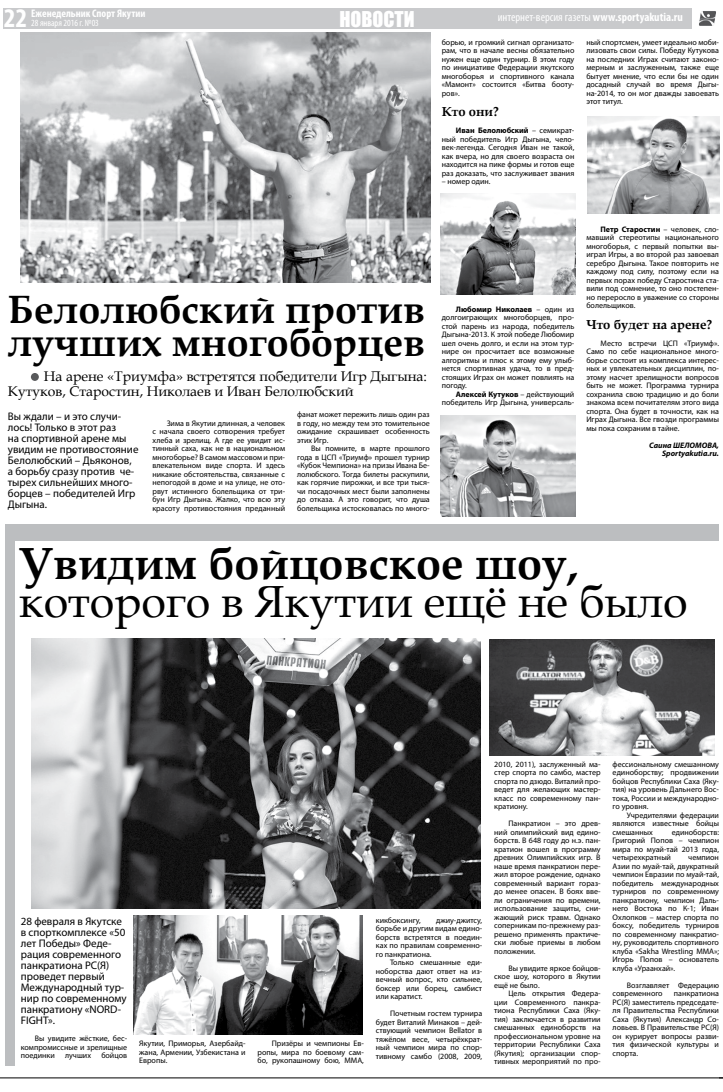
<style>
.page{position:relative;width:723px;height:1092px;background:#fff}
.page>*{position:absolute;margin:0;border:0;box-sizing:border-box;transform-origin:0 0}
.t1{font:45px "Book Antiqua";color:#000}
.t2{font:700 45px "Book Antiqua";color:#000}
.t3{font:700 39.5px/33.3px "Book Antiqua";color:#000}
.t4{font:700 condensed 26.9px "Myriad Pro";color:#fff}
.t5{font:20px "Impact";color:#fff}
.t6{font:14px/15px "Book Antiqua";color:#000}
.t7{font:700 13px "Book Antiqua";color:#000}
.t8{font:condensed 12px "Myriad Pro";color:#fff}
.t9{font:11px/11px "Myriad Pro";color:#000}
.t10{font:700 condensed 11px "Myriad Pro";color:#fff}
.t11{font:condensed 9.5px "Myriad Pro";color:#fff}
.t12{font:8px/8.5px "Myriad Pro";color:#000;text-align:justify}
.t13{font:italic 700 8px/8.5px "Myriad Pro";color:#000;text-align:right}
.s1{font-weight:700}
</style>
<div class="page">
<div style="left:3px;top:8px;width:689px;height:20px;background:#c9cacc"></div>
<img style="left:699px;top:11px;width:17px;height:15px">
<hr style="left:0;top:1077px;width:723px;height:1px;background:#000">
<div style="left:6px;top:524px;width:713px;height:16px;background:#bcbec0"></div>
<div style="left:6px;top:533px;width:9px;height:532px;background:#bcbec0"></div>
<div style="left:31px;top:373px;width:8px;height:8px;background:#58595b;border-radius:50%"></div>
<img style="left:32px;top:638px;width:448px;height:270px">
<img style="left:134px;top:915px;width:228px;height:119px">
<img style="left:490px;top:639px;width:224px;height:116px">
<img style="left:20px;top:33px;width:411px;height:250px">
<img style="left:440px;top:193px;width:135px;height:101px">
<img style="left:440px;top:416px;width:135px;height:100px">
<img style="left:588px;top:116px;width:131px;height:98px">
<h3 class="t4" style="left:4px;top:2px;width:25px">22</h3>
<h3 class="t10" style="left:31px;top:7px;width:116px">Еженедельник Спорт Якутии</h3>
<h3 class="t8" style="left:498px;top:10px;width:187px">интернет-версия газеты <span class="s1">www.sportyakutia.ru</span></h3>
<p class="t11" style="left:31px;top:17px;width:69px">28 января 2016 г. №03</p>
<h3 class="t5" style="left:339px;top:3px;width:77px">новости</h3>
<p class="t12" style="left:442px;top:38px;width:134px">борью, и громкий сигнал организато&shy;рам, что в начале весны обязательно нужен еще один турнир. В этом году по инициативе Федерации якутского многоборья и спортивного канала «Мамонт» состоится «Битва бооту&shy;ров».</p>
<h3 class="t7" style="left:442px;top:103px;width:59px">Кто они?</h3>
<p class="t12" style="left:442px;top:126px;width:134px;text-indent:14px"><span class="s1">Иван Белолюбский</span> – семикрат&shy;ный победитель Игр Дыгына, чело&shy;век-легенда. Сегодня Иван не такой, как вчера, но для своего возраста он находится на пике формы и готов еще раз доказать, что заслуживает звания</p>
<p class="t12" style="left:442px;top:177px;width:50px">– номер один.</p>
<p class="t12" style="left:586px;top:38px;width:134px">ный спортсмен, умеет идеально моби&shy;лизовать свои силы. Победу Кутукова на последних Играх считают законо&shy;мерным и заслуженным, также еще бытует мнение, что если бы не один досадный случай во время Дыгы&shy;на-2014, то он мог дважды завоевать этот титул.</p>
<h2 class="t3" style="left:8px;top:293px;width:419px">Белолюбский против лучших многоборцев</h2>
<h3 class="t6" style="left:8px;top:368px;width:421px;text-indent:36px">На арене «Триумфа» встретятся победители Игр Дыгына:<br>Кутуков, Старостин, Николаев и Иван Белолюбский</h3>
<h3 class="t9" style="left:8px;top:410px;width:132px">Вы ждали – и это случи&shy;лось! Только в этот раз<br>на спортивной арене мы увидим не противостояние<br>Белолюбский – Дьяконов, а борьбу сразу против че&shy;тырех сильнейших много&shy;борцев – победителей Игр<br>Дыгына.</h3>
<p class="t12" style="left:152px;top:418px;width:134px;text-indent:14px">Зима в Якутии длинная, а человек с начала своего сотворения требует хлеба и зрелищ. А где ее увидит ис&shy;тинный саха, как не в национальном многоборье? В самом массовом и при&shy;влекательном виде спорта. И здесь никакие обстоятельства, связанные с непогодой в доме и на улице, не ото&shy;рвут истинного болельщика от три&shy;бун Игр Дыгына. Жалко, что всю эту красоту противостояния преданный</p>
<p class="t12" style="left:297px;top:410px;width:134px">фанат может пережить лишь один раз в году, но между тем это томительное ожидание скрашивает особенность этих Игр.</p>
<p class="t12" style="left:297px;top:444px;width:134px;text-indent:14px">Вы помните, в марте прошлого года в ЦСП «Триумф» прошел турнир «Кубок Чемпиона» на призы Ивана Бе&shy;лолюбского. Тогда билеты раскупили, как горячие пирожки, и все три тыся&shy;чи посадочных мест были заполнены до отказа. А это говорит, что душа болельщика истосковалась по много-</p>
<p class="t12" style="left:442px;top:305px;width:134px;text-indent:14px"><span class="s1">Любомир Николаев</span> – один из долгоиграющих многоборцев, про&shy;стой парень из народа, победитель Дыгына-2013. К этой победе Любомир шел очень долго, и если на этом тур&shy;нире он просчитает все возможные алгоритмы и плюс к этому ему улыб&shy;нется спортивная удача, то в пред&shy;стоящих Играх он может повлиять на погоду.</p>
<p class="t12" style="left:442px;top:390px;width:134px;text-align:right"><span class="s1">Алексей Кутуков</span> – действующий победитель Игр Дыгына, универсаль-</p>
<p class="t12" style="left:586px;top:225px;width:134px;text-indent:14px"><span class="s1">Петр Старостин</span> – человек, сло&shy;мавший стереотипы национального многоборья, с первый попытки вы&shy;играл Игры, а во второй раз завоевал серебро Дыгына. Такое повторить не каждому под силу, поэтому если на первых порах победу Старостина ста&shy;вили под сомнение, то оно постепен&shy;но переросло в уважение со стороны болельщиков.</p>
<h3 class="t7" style="left:586px;top:315px;width:127px">Что будет на арене?</h3>
<p class="t12" style="left:586px;top:339px;width:134px;text-indent:14px">Место встречи ЦСП «Триумф».<br>Само по себе национальное много&shy;борье состоит из комплекса интерес&shy;ных и увлекательных дисциплин, по&shy;этому насчет зрелищности вопросов быть не может. Программа турнира сохранила свою традицию и до боли знакома всем почитателям этого вида спорта. Она будет в точности, как на Играх Дыгына. Все гвозди программы мы пока сохраним в тайне.</p>
<p class="t13" style="left:649px;top:440px;width:71px">Саина ШЕЛОМОВА,<br>Sportyakutia.ru.</p>
<h1 class="t2" style="left:19px;top:532px;width:561px">Увидим бойцовское шоу,</h1>
<h1 class="t1" style="left:19px;top:570px;width:670px">которого в Якутии ещё не было</h1>
<h3 class="t9" style="left:21px;top:915px;width:107px">28 февраля в Якутске в спорткомплексе «50 лет Победы» Феде&shy;рация современного панкратиона РС(Я) проведет первый<br>Международный тур&shy;нир по современному панкратиону «NORD-<br>FIGHT».</h3>
<p class="t12" style="left:21px;top:1033px;width:108px;text-indent:14px">Вы увидите жёсткие, бес&shy;компромиссные и зрелищные поединки</p>
<p class="t12" style="left:65px;top:1050px;width:27px">лучших</p>
<p class="t12" style="left:101px;top:1050px;width:27px">бойцов</p>
<p class="t12" style="left:139px;top:1039px;width:108px">Якутии, Приморья, Азербайд&shy;жана, Армении, Узбекистана и Европы.</p>
<p class="t12" style="left:257px;top:1039px;width:108px;text-indent:14px">Призёры и чемпионы Ев&shy;ропы, мира по боевому сам&shy;бо, рукопашному бою, ММА,</p>
<p class="t12" style="left:376px;top:915px;width:47px">кикбоксингу,</p>
<p class="t12" style="left:376px;top:915px;width:108px;text-indent:60px">джиу-джитсу, борьбе и другим видам едино&shy;борств встретятся в поедин&shy;ках по правилам современно&shy;го панкратиона.</p>
<p class="t12" style="left:376px;top:958px;width:108px;text-indent:14px">Только смешанные еди&shy;ноборства дают ответ на из&shy;вечный вопрос, кто сильнее, боксер или борец, самбист или каратист.</p>
<p class="t12" style="left:376px;top:1009px;width:108px;text-indent:14px">Почетным гостем турнира будет Виталий Минаков – дей&shy;ствующий чемпион Bellator в тяжёлом весе, четырёхкрат&shy;ный чемпион мира по спор&shy;тивному самбо (2008, 2009,</p>
<p class="t12" style="left:494px;top:759px;width:108px">2010, 2011), заслуженный ма&shy;стер спорта по самбо, мастер спорта по дзюдо. Виталий про&shy;ведет для желающих мастер&shy;класс по современному пан&shy;кратиону.</p>
<p class="t12" style="left:494px;top:819px;width:108px;text-indent:14px">Панкратион – это древ&shy;ний олимпийский вид едино&shy;борств. В 648 году до н.э. пан&shy;кратион вошел в программу древних Олимпийских игр. В наше время панкратион пере&shy;жил второе рождение, однако современный вариант гораз&shy;до менее опасен. В боях вве&shy;ли ограничения по времени, использование защиты, сни&shy;жающий риск травм. Однако соперникам по-прежнему раз&shy;решено применять практиче&shy;ски любые приемы в любом положении.</p>
<p class="t12" style="left:494px;top:963px;width:108px;text-indent:14px">Вы увидите яркое бойцов&shy;ское шоу, которого в Якутии ещё не было.</p>
<p class="t12" style="left:494px;top:989px;width:108px;text-indent:14px">Цель открытия Федера&shy;ции Современного панкра&shy;тиона Республики Саха (Яку&shy;тия) заключается в развитии смешанных единоборств на профессиональном уровне на территории Республики Саха (Якутия); организации спор&shy;тивных мероприятий по про-</p>
<p class="t12" style="left:613px;top:759px;width:108px">фессиональному смешанному единоборству; продвижении бойцов Республики Саха (Яку&shy;тия) на уровень Дальнего Вос&shy;тока, России и международно&shy;го уровня.</p>
<p class="t12" style="left:613px;top:810px;width:108px;text-indent:14px">Учредителями федерации являются известные бойцы смешанных</p>
<p class="t12" style="left:613px;top:827px;width:108px;text-indent:59px">единоборств:<br>Григорий Попов – чемпион мира по муай-тай 2013 года, четырехкратный</p>
<p class="t12" style="left:613px;top:853px;width:108px;text-indent:76px">чемпион Азии по муай-тай, двукратный чемпион Евразии по муай-тай, победитель международных турниров по современному панкратиону, чемпион Даль&shy;него Востока по К-1; Иван Охлопков – мастер спорта по боксу, победитель турниров по современному панкратио&shy;ну, руководитель спортивного клуба «Sakha Wrestling MMA»; Игорь Попов – основатель клуба «Ураанхай».</p>
<p class="t12" style="left:613px;top:980px;width:108px;text-indent:14px">Возглавляет Федерацию современного</p>
<p class="t12" style="left:613px;top:989px;width:108px;text-indent:61px">панкратиона РС(Я) заместитель председате&shy;ля Правительства Республики Саха (Якутия) Александр Со&shy;ловьев. В Правительстве РС(Я) он курирует вопросы разви&shy;тия физической культуры и спорта.</p>
</div>
